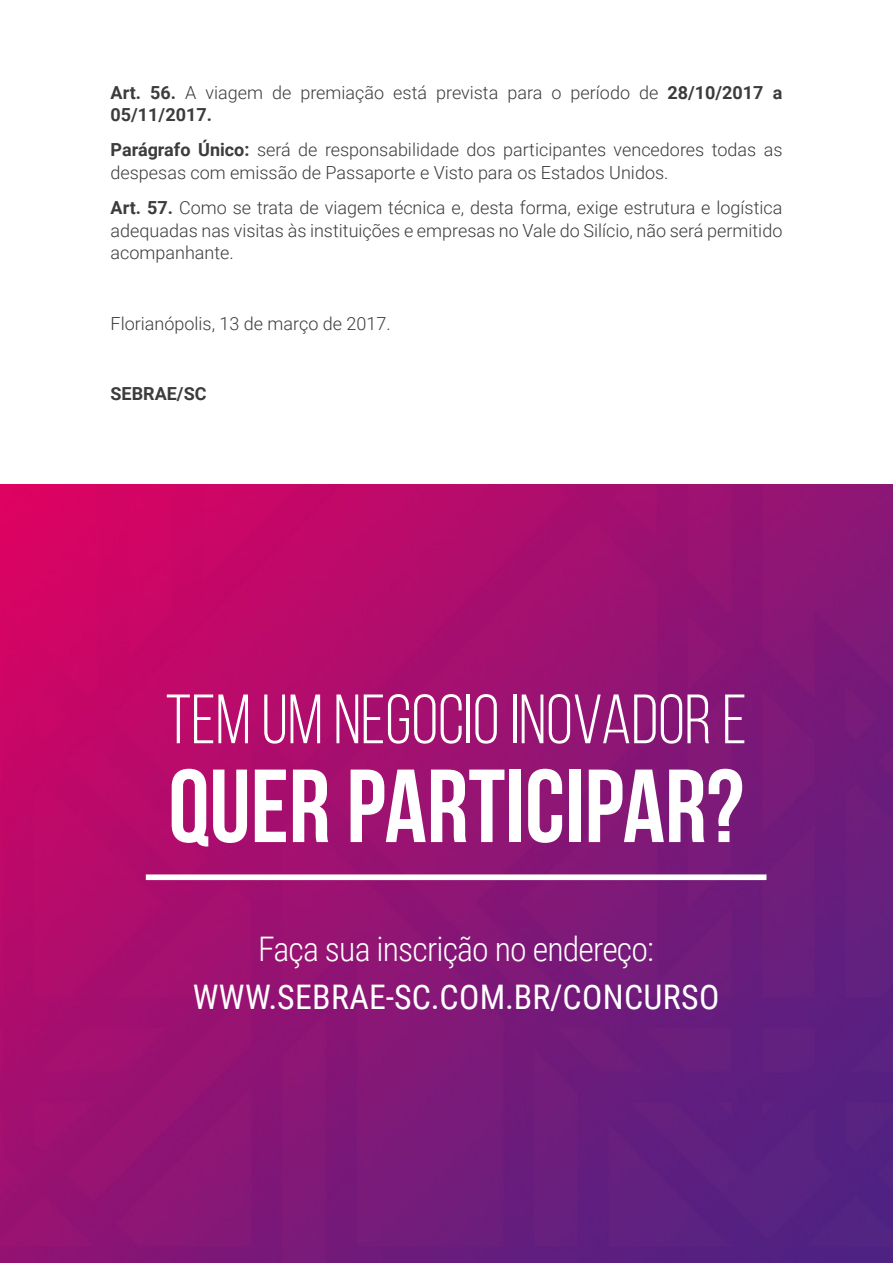
<style>
.page{position:relative;width:893px;height:1263px;background:#fff}
.page>*{position:absolute;margin:0;border:0;box-sizing:border-box;transform-origin:0 0}
.t1{font:700 103.5px "Bebas Neue";color:#fff}
.t2{font:69.6px "Bebas Neue";color:#fff}
.t3{font:33.9px "Roboto Condensed";letter-spacing:.01em;color:#fff}
.t4{font:300 33.9px "Roboto Condensed";letter-spacing:-.025em;color:#fff}
.t5{font:300 18px/22.5px "Roboto";color:#3c3c3c}
.t6{font:700 18px "Roboto";color:#3c3c3c}
.s1{font-weight:700}
</style>
<div class="page">
<img style="left:0;top:485px;width:893px;height:778px">
<div style="left:146px;top:874px;width:620px;height:6px;background:#fff"></div>
<p class="t5" style="left:111px;top:80px;width:673px"><span class="s1">Art. 56.</span> A viagem de premiação está prevista para o período de <span class="s1">28/10/2017 a<br>05/11/2017.</span></p>
<p class="t5" style="left:111px;top:138px;width:673px"><span class="s1">Parágrafo Único:</span> será de responsabilidade dos participantes vencedores todas as despesas com emissão de Passaporte e Visto para os Estados Unidos.</p>
<p class="t5" style="left:111px;top:196px;width:673px;text-align:justify"><span class="s1">Art. 57.</span> Como se trata de viagem técnica e, desta forma, exige estrutura e logística adequadas nas visitas às instituições e empresas no Vale do Silício, não será permitido acompanhante.</p>
<p class="t5" style="left:111px;top:311px;width:282px">Florianópolis, 13 de março de 2017.</p>
<p class="t6" style="left:111px;top:381px;width:97px">SEBRAE/SC</p>
<h2 class="t2" style="left:166px;top:682px;width:583px">TEM UM NEGOCIO INOVADOR E</h2>
<h1 class="t1" style="left:168px;top:749px;width:577px">QUER PARTICIPAR?</h1>
<h3 class="t4" style="left:258px;top:925px;width:397px">Faça sua inscrição no endereço:</h3>
<h3 class="t3" style="left:193px;top:973px;width:528px">WWW.SEBRAE-SC.COM.BR/CONCURSO</h3>
</div>
